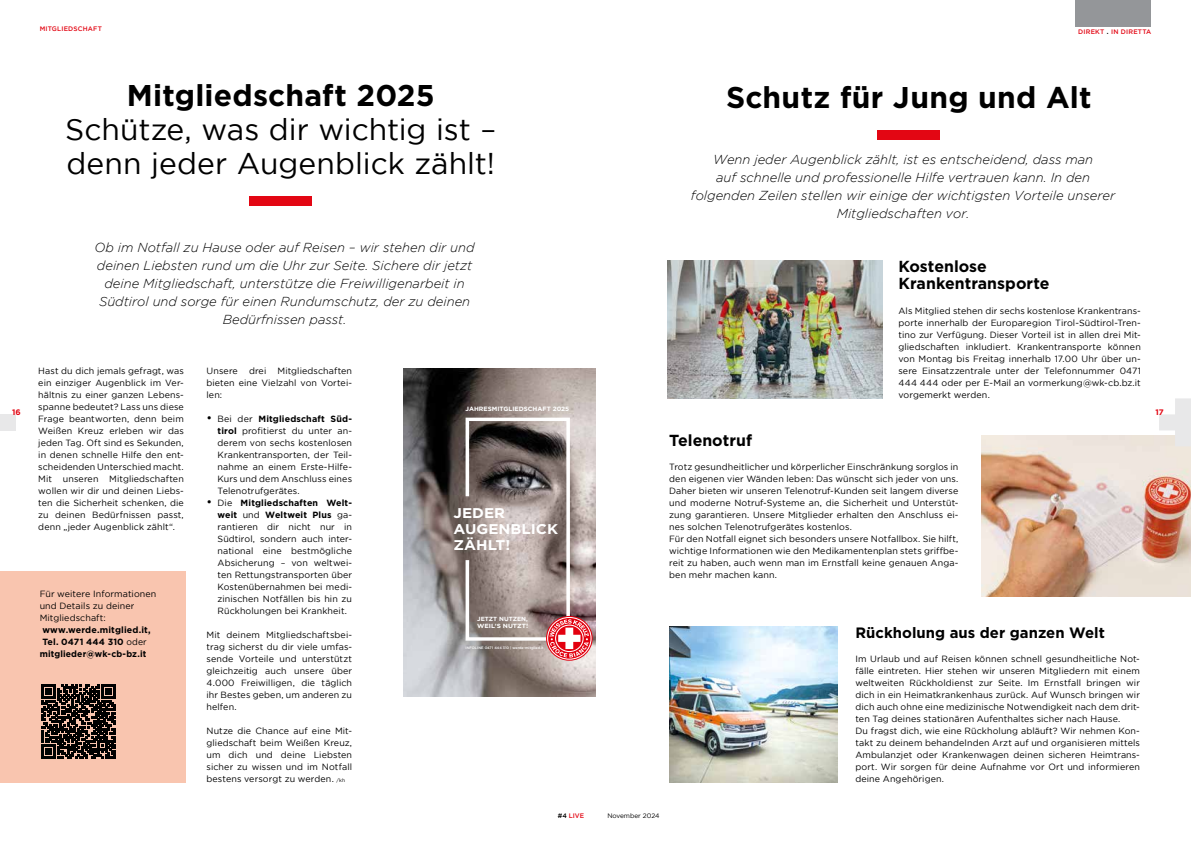
<style>
.page{position:relative;width:1191px;height:842px;background:#fff}
.page>*{position:absolute;margin:0;border:0;box-sizing:border-box;transform-origin:0 0}
.t1{font:30px/34px "Gotham";color:#000}
.t2{font:700 30px "Gotham";letter-spacing:.01em;color:#000}
.t3{font:700 16px/17px "Gotham";color:#000}
.t4{font:700 15px "Gotham";letter-spacing:.005em;color:#000}
.t5{font:700 14.1px/15.9px "Gotham";color:#fff;scale:1.07 1}
.t6{font:italic 300 13px/18px "Gotham";color:#000;text-align:center}
.t7{font:9px/12px "Gotham";letter-spacing:.01em;color:#000;text-align:justify}
.t8{font:700 9px/12px "Gotham";letter-spacing:.015em;color:#000}
.t9{font:700 8px "Gotham";color:#e30613}
.t10{font:500 6.5px "Gotham";letter-spacing:.03em;color:#e30613}
.t11{font:6.5px "Gotham";color:#000}
.t12{font:700 6.2px "Gotham";color:#fff}
.t13{font:700 6px/6.9px "Gotham";color:#fff;scale:1.04 1}
.t14{font:500 3.5px "Gotham";color:#fff;scale:1.04 1}
.s1{font-weight:400;font-size:10px;color:#000}
.s2{font-size:12px}
.s3{font-weight:700}
.s4{font-size:5px}
.s5{font-weight:400}
.s6{color:#000}
</style>
<div class="page">
<div style="left:1075px;top:0;width:76px;height:26px;background:#949699"></div>
<div style="left:878px;top:130px;width:62px;height:10px;background:#e30613"></div>
<img style="left:668px;top:260px;width:214px;height:138px">
<img style="left:981px;top:435px;width:210px;height:162px">
<img style="left:669px;top:626px;width:168px;height:156px">
<div style="left:250px;top:197px;width:62px;height:9px;background:#e30613"></div>
<img style="left:404px;top:369px;width:191px;height:327px">
<svg style="left:464px;top:416px;width:127px;height:244px"></svg>
<div style="left:0;top:571px;width:185px;height:211px;background:#f9c5af"></div>
<svg style="left:41px;top:684px;width:74px;height:74px"></svg>
<svg style="left:1159px;top:398px;width:32px;height:48px"></svg>
<div style="left:0;top:414px;width:16px;height:16px;background:#e8e8e9"></div>
<p class="t10" style="left:40px;top:25px;width:64px">MITGLIEDSCHAFT</p>
<h1 class="t2" style="left:127px;top:78px;width:309px">Mitgliedschaft 2025</h1>
<h1 class="t1" style="left:65px;top:112px;width:433px">Schütze, was dir wichtig ist – denn jeder Augenblick zählt!</h1>
<p class="t10" style="left:1078px;top:28px;width:75px">DIREKT <span class="s1">.</span> IN DIRETTA</p>
<h1 class="t2" style="left:726px;top:80px;width:367px">Schutz für Jung und Alt</h1>
<h3 class="t6" style="left:691px;top:151px;width:426px">Wenn jeder Augenblick zählt, ist es entscheidend, dass man<br>auf schnelle und professionelle Hilfe vertrauen kann. In den folgenden Zeilen stellen wir einige der wichtigsten Vorteile unserer Mitgliedschaften vor.</h3>
<p class="t6" style="left:95px;top:238px;width:382px">Ob im Notfall zu Hause oder auf Reisen – wir stehen dir und deinen Liebsten rund um die Uhr zur Seite. Sichere dir jetzt deine Mitgliedschaft, unterstütze die Freiwilligenarbeit in Südtirol und sorge für einen Rundumschutz, der zu deinen Bedürfnissen passt.</p>
<h2 class="t3" style="left:898px;top:257px;width:153px">Kostenlose<br>Krankentransporte</h2>
<p class="t7" style="left:898px;top:305px;width:244px">Als Mitglied stehen dir sechs kostenlose Krankentrans&shy;porte innerhalb der Europaregion Tirol-Südtirol-Tren&shy;tino zur Verfügung. Dieser Vorteil ist in allen drei Mit&shy;gliedschaften inkludiert. Krankentransporte können von Montag bis Freitag innerhalb 17.00 Uhr über un&shy;sere Einsatzzentrale unter der Telefonnummer 0471<br>444 444 oder per E-Mail an vormerkung@wk-cb.bz.it vorgemerkt werden.</p>
<p class="t7" style="left:38px;top:365px;width:147px">Hast du dich jemals gefragt, was ein einziger Augenblick im Ver&shy;hältnis zu einer ganzen Lebens&shy;spanne bedeutet? Lass uns diese Frage beantworten, denn beim Weißen Kreuz erleben wir das jeden Tag. Oft sind es Sekunden, in denen schnelle Hilfe den ent&shy;scheidenden Unterschied macht.<br>Mit unseren Mitgliedschaften wollen wir dir und deinen Liebs&shy;ten die Sicherheit schenken, die zu deinen Bedürfnissen passt, denn „jeder Augenblick zählt“.</p>
<p class="t7" style="left:206px;top:365px;width:147px">Unsere drei Mitgliedschaften bieten eine Vielzahl von Vortei&shy;len:</p>
<p class="t12" style="left:465px;top:404px;width:105px">JAHRESMITGLIEDSCHAFT 2025</p>
<p class="t9" style="left:12px;top:408px;width:10px">16</p>
<p class="t9" style="left:1155px;top:408px;width:10px">17</p>
<p class="t7" style="left:217px;top:413px;width:136px;text-indent:-11px"><span class="s2">•</span> Bei der <span class="s3">Mitgliedschaft Süd&shy;tirol</span> profitierst du unter an&shy;derem von sechs kostenlosen Krankentransporten, der Teil&shy;nahme an einem Erste-Hilfe-Kurs und dem Anschluss eines Telenotrufgerätes.</p>
<p class="t7" style="left:217px;top:497px;width:136px;text-indent:-11px"><span class="s2">•</span> Die <span class="s3">Mitgliedschaften Welt&shy;weit</span> und <span class="s3">Weltweit Plus</span> ga&shy;rantieren dir nicht nur in Südtirol, sondern auch inter&shy;national eine bestmögliche Absicherung – von weltwei&shy;ten Rettungstransporten über Kostenübernahmen bei medi&shy;zinischen Notfällen bis hin zu Rückholungen bei Krankheit.</p>
<p class="t7" style="left:206px;top:629px;width:147px">Mit deinem Mitgliedschaftsbei&shy;trag sicherst du dir viele umfas&shy;sende Vorteile und unterstützt gleichzeitig auch unsere über 4.000 Freiwilligen, die täglich ihr Bestes geben, um anderen zu helfen.</p>
<p class="t7" style="left:206px;top:725px;width:147px">Nutze die Chance auf eine Mit&shy;gliedschaft beim Weißen Kreuz, um dich und deine Liebsten sicher zu wissen und im Notfall bestens versorgt zu werden. <span class="s4">/kh</span></p>
<h2 class="t3" style="left:669px;top:432px;width:84px">Telenotruf</h2>
<p class="t7" style="left:669px;top:461px;width:291px;text-align:left">Trotz gesundheitlicher und körperlicher Einschränkung sorglos in den eigenen vier Wänden leben: Das wünscht sich jeder von uns.<br>Daher bieten wir unseren Telenotruf-Kunden seit langem diverse und moderne Notruf-Systeme an, die Sicherheit und Unterstüt&shy;zung garantieren. Unsere Mitglieder erhalten den Anschluss ei&shy;nes solchen Telenotrufgerätes kostenlos.<br>Für den Notfall eignet sich besonders unsere Notfallbox. Sie hilft, wichtige Informationen wie den Medikamentenplan stets griffbe&shy;reit zu haben, auch wenn man im Ernstfall keine genauen Anga&shy;ben mehr machen kann.</p>
<h3 class="t5" style="left:453px;top:505px;width:99px">JEDER<br>AUGENBLICK<br>ZÄHLT!</h3>
<p class="t7" style="left:40px;top:588px;width:118px;text-align:left">Für weitere Informationen und Details zu deiner<br>Mitgliedschaft:</p>
<p class="t8" style="left:40px;top:624px;width:113px">www.werde.mitglied.it,<br>Tel. 0471 444 310 <span class="s5">oder </span>mitglieder@wk-cb-bz.it</p>
<p class="t13" style="left:477px;top:616px;width:51px">JETZT NUTZEN,<br>WEIL’S NUTZT!</p>
<h3 class="t4" style="left:855px;top:624px;width:251px">Rückholung aus der ganzen Welt</h3>
<p class="t7" style="left:855px;top:653px;width:286px;text-align:left">Im Urlaub und auf Reisen können schnell gesundheitliche Not&shy;fälle eintreten. Hier stehen wir unseren Mitgliedern mit einem weltweiten Rückholdienst zur Seite. Im Ernstfall bringen wir dich in ein Heimatkrankenhaus zurück. Auf Wunsch bringen wir dich auch ohne eine medizinische Notwendigkeit nach dem drit&shy;ten Tag deines stationären Aufenthaltes sicher nach Hause.<br>Du fragst dich, wie eine Rückholung abläuft? Wir nehmen Kon&shy;takt zu deinem behandelnden Arzt auf und organisieren mittels Ambulanzjet oder Krankenwagen deinen sicheren Heimtrans&shy;port. Wir sorgen für deine Aufnahme vor Ort und informieren deine Angehörigen.</p>
<p class="t14" style="left:465px;top:645px;width:77px">INFOLINE 0471 444 310 | werde-mitglied.it</p>
<p class="t10" style="left:558px;top:812px;width:28px"><span class="s6">#4</span> LIVE</p>
<p class="t11" style="left:607px;top:812px;width:54px">November 2024</p>
</div>
